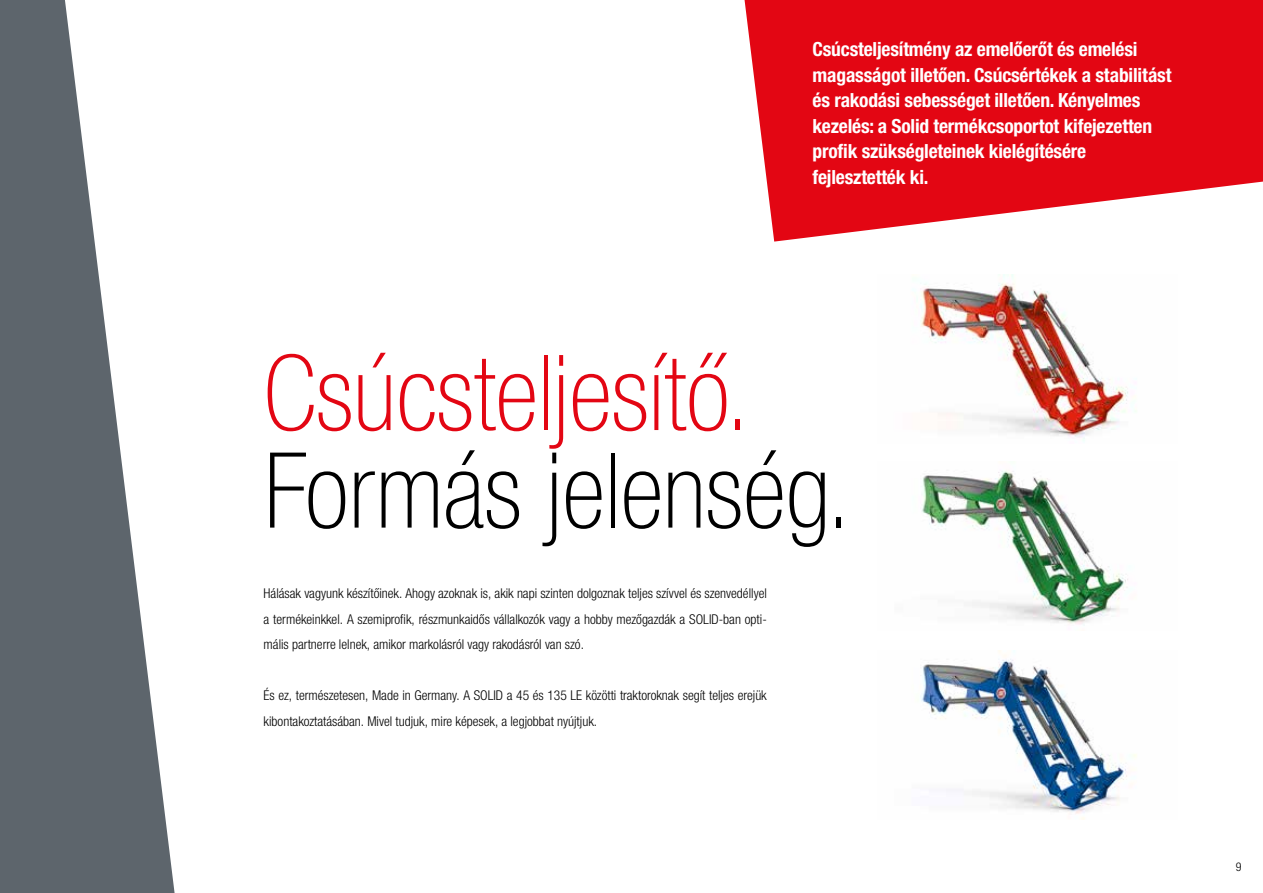
<style>
.page{position:relative;width:1263px;height:893px;background:#fff}
.page>*{position:absolute;margin:0;border:0;box-sizing:border-box;transform-origin:0 0}
.t1{font:100 condensed 105px "Helvetica Neue LT Com";color:#e30613}
.t2{font:100 condensed 105px "Helvetica Neue LT Com";color:#000}
.t3{font:700 condensed 19.5px/25.5px "Helvetica Neue LTW1 G";letter-spacing:-.01em;color:#fff}
.t4{font:300 condensed 13.5px/25.5px "Helvetica Neue LTW1 G";color:#000;text-align:justify}
.t5{font:300 condensed 12px "Helvetica Neue LTW1 G";color:#000}
</style>
<div class="page">
<svg style="left:0;top:0;width:175px;height:893px;fill:#5d656c"></svg>
<svg style="left:744px;top:0;width:519px;height:242px;background:#e72a35"></svg>
<img style="left:913px;top:274px;width:223px;height:168px">
<img style="left:922px;top:471px;width:206px;height:154px">
<img style="left:921px;top:651px;width:216px;height:168px">
<p class="t3" style="left:812px;top:37px;width:360px">Csúcsteljesítmény az emelőerőt és emelési magasságot illetően. Csúcsértékek a stabilitást és rakodási sebességet illetően. Kényelmes kezelés: a Solid termékcsoportot kifejezetten profik szükségleteinek kielégítésére fejlesztették ki.</p>
<h1 class="t1" style="left:264px;top:333px;width:488px">Csúcsteljesítő.</h1>
<h1 class="t2" style="left:264px;top:431px;width:589px">Formás jelenség.</h1>
<p class="t4" style="left:264px;top:581px;width:505px">Hálásak vagyunk készítőinek. Ahogy azoknak is, akik napi szinten dolgoznak teljes szívvel és szenvedéllyel a termékeinkkel. A szemiprofik, részmunkaidős vállalkozók vagy a hobby mezőgazdák a SOLID-ban opti&shy;mális partnerre lelnek, amikor markolásról vagy rakodásról van szó.</p>
<p class="t4" style="left:264px;top:683px;width:505px">És ez, természetesen, Made in Germany. A SOLID a 45 és 135 LE közötti traktoroknak segít teljes erejük kibontakoztatásában. Mivel tudjuk, mire képesek, a legjobbat nyújtjuk.</p>
<p class="t5" style="left:1236px;top:860px;width:7px">9</p>
</div>
